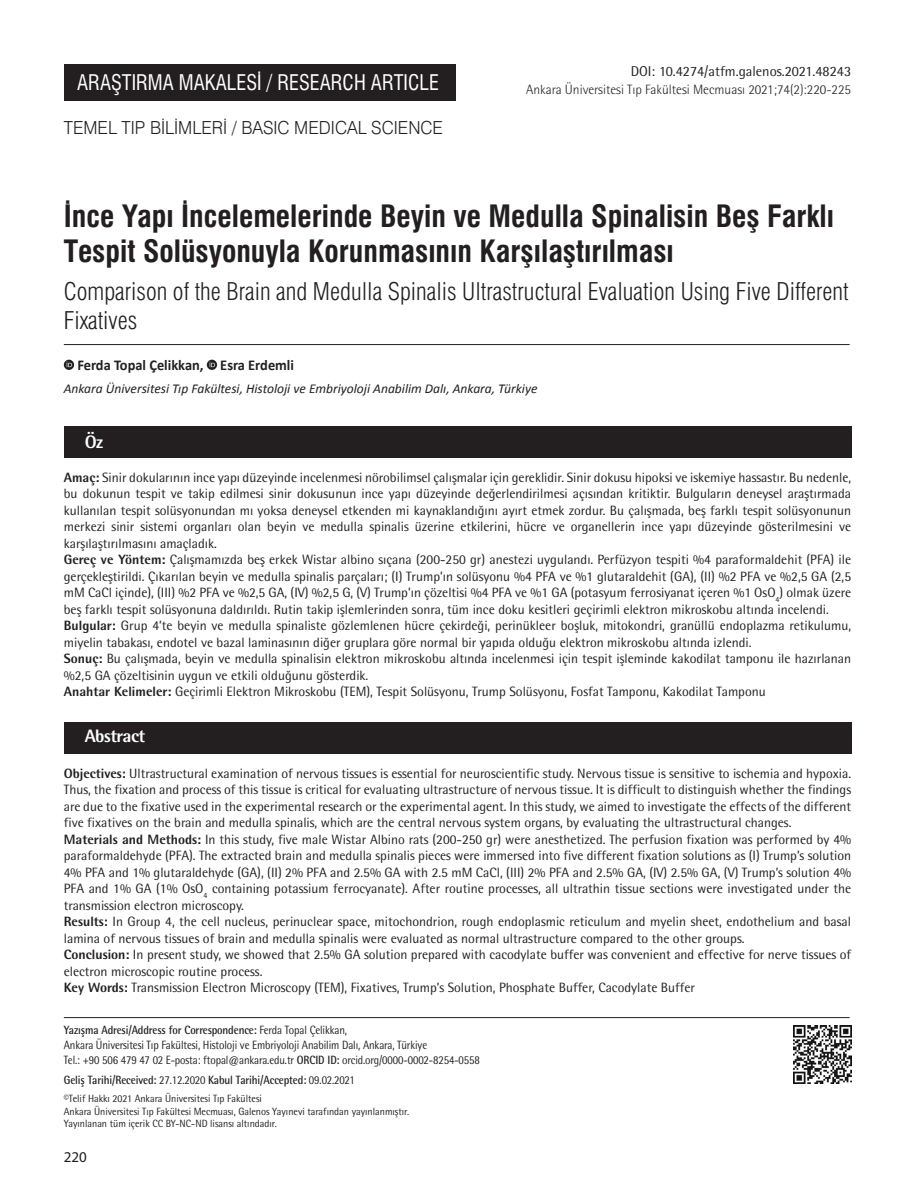
<style>
.page{position:relative;width:915px;height:1191px;background:#fff}
.page>*{position:absolute;margin:0;border:0;box-sizing:border-box;transform-origin:0 0}
.BASLIK{font:30px/34.5px "Swiss Condensed Bold Tr";color:#231f20}
._2__BASLIK{font:24px/28.8px "Swiss Condensed Light Tr";color:#231f20}
.t1{font:21px "Swiss Condensed Tr";color:#fff;scale:.96 1}
.t2{font:18px "Swiss Light Tr";color:#231f20;scale:.96 1}
.t3{font:800 18px "Rotis Semi Sans Std";letter-spacing:-.025em;color:#fff}
.YAZARLAR{font:700 15px "Calibri";color:#231f20;scale:.96 1}
.t4{font:15px "Myriad Pro";color:#231f20}
.t5{font:14.25px "Rotis Semi Sans Std";color:#231f20}
.OZET{font:13.5px/16.5px "Rotis Semi Sans Std";color:#231f20;text-align:justify}
.KURUM{font:italic 13.5px "Calibri";color:#231f20}
.sayfa_no{font:300 13.5px "Rotis Semi Sans Std";color:#231f20}
.t6{font:12px "Rotis Semi Sans Std";letter-spacing:-.01em;color:#231f20;scale:.9 1}
.t7{font:700 12px "Rotis Semi Sans Std";letter-spacing:-.01em;color:#231f20;scale:.9 1}
.t8{font:10.5px/12.6px "Rotis Semi Sans Std";color:#231f20;scale:.95 1}
.s1{font-weight:800}
.s2{font-weight:400}
.s3{font-weight:700}
</style>
<div class="page">
<hr style="left:64px;top:344px;width:785px;height:1px;background:#231f20">
<div style="left:64px;top:64px;width:391px;height:37px;background:#231f20"></div>
<hr style="left:64px;top:1017px;width:785px;height:1px;background:#231f20">
<img style="left:793px;top:1025px;width:57px;height:58px">
<div style="left:64px;top:722px;width:786px;height:31px;background:#231f20"></div>
<div style="left:64px;top:426px;width:786px;height:31px;background:#231f20"></div>
<svg style="left:64px;top:360px;width:10px;height:10px"></svg>
<svg style="left:67px;top:361px;width:5px;height:6px"></svg>
<svg style="left:207px;top:360px;width:10px;height:10px"></svg>
<svg style="left:209px;top:361px;width:6px;height:6px"></svg>
<h3 class="t1" style="left:77px;top:70px;width:378px">ARAŞTIRMA MAKALESİ / RESEARCH ARTICLE</h3>
<p class="t2" style="left:64px;top:116px;width:396px">TEMEL TIP BİLİMLERİ / BASIC MEDICAL SCIENCE</p>
<p class="t5" style="left:630px;top:63px;width:222px">DOI: 10.4274/atfm.galenos.2021.48243</p>
<p class="sayfa_no" style="left:526px;top:82px;width:326px">Ankara Üniversitesi Tıp Fakültesi Mecmuası 2021;74(2):220-225</p>
<p class="BASLIK" style="left:64px;top:199px;width:771px">İnce Yapı İncelemelerinde Beyin ve Medulla Spinalisin Beş Farklı<br>Tespit Solüsyonuyla Korunmasının Karşılaştırılması</p>
<p class="_2__BASLIK" style="left:64px;top:277px;width:786px">Comparison of the Brain and Medulla Spinalis Ultrastructural Evaluation Using Five Different<br>Fixatives</p>
<p class="YAZARLAR" style="left:77px;top:355px;width:227px">Ferda Topal Çelikkan, Esra Erdemli</p>
<p class="KURUM" style="left:64px;top:379px;width:475px">Ankara Üniversitesi Tıp Fakültesi, Histoloji ve Embriyoloji Anabilim Dalı, Ankara, Türkiye</p>
<p class="t3" style="left:85px;top:430px;width:20px">Öz</p>
<p class="OZET" style="left:64px;top:469px;width:788px"><span class="s1">Amaç:</span> Sinir dokularının ince yapı düzeyinde incelenmesi nörobilimsel çalışmalar için gereklidir. Sinir dokusu hipoksi ve iskemiye hassastır. Bu nedenle, bu dokunun tespit ve takip edilmesi sinir dokusunun ince yapı düzeyinde değerlendirilmesi açısından kritiktir. Bulguların deneysel araştırmada kullanılan tespit solüsyonundan mı yoksa deneysel etkenden mi kaynaklandığını ayırt etmek zordur. Bu çalışmada, beş farklı tespit solüsyonunun merkezi sinir sistemi organları olan beyin ve medulla spinalis üzerine etkilerini, hücre ve organellerin ince yapı düzeyinde gösterilmesini ve karşılaştırılmasını amaçladık.</p>
<p class="OZET" style="left:64px;top:551px;width:788px"><span class="s1">Gereç ve Yöntem:</span> Çalışmamızda beş erkek Wistar albino sıçana (200-250 gr) anestezi uygulandı. Perfüzyon tespiti %4 paraformaldehit (PFA) ile gerçekleştirildi. Çıkarılan beyin ve medulla spinalis parçaları; (I) Trump’ın solüsyonu %4 PFA ve %1 glutaraldehit (GA), (II) %2 PFA ve %2,5 GA (2,5 mM CaCl içinde), (III) %2 PFA ve %2,5 GA, (IV) %2,5 G, (V) Trump’ın çözeltisi %4 PFA ve %1 GA (potasyum ferrosiyanat içeren %1 OsO<sub>4</sub>) olmak üzere beş farklı tespit solüsyonuna daldırıldı. Rutin takip işlemlerinden sonra, tüm ince doku kesitleri geçirimli elektron mikroskobu altında incelendi.</p>
<p class="OZET" style="left:64px;top:617px;width:788px"><span class="s1">Bulgular:</span> Grup 4’te beyin ve medulla spinaliste gözlemlenen hücre çekirdeği, perinükleer boşluk, mitokondri, granüllü endoplazma retikulumu, miyelin tabakası, endotel ve bazal laminasının diğer gruplara göre normal bir yapıda olduğu elektron mikroskobu altında izlendi.</p>
<p class="OZET" style="left:64px;top:650px;width:788px"><span class="s1">Sonuç:</span> Bu çalışmada, beyin ve medulla spinalisin elektron mikroskobu altında incelenmesi için tespit işleminde kakodilat tamponu ile hazırlanan %2,5 GA çözeltisinin uygun ve etkili olduğunu gösterdik.</p>
<p class="OZET" style="left:64px;top:683px;width:703px"><span class="s1">Anahtar Kelimeler:</span> Geçirimli Elektron Mikroskobu (TEM), Tespit Solüsyonu, Trump Solüsyonu, Fosfat Tamponu, Kakodilat Tamponu</p>
<p class="t3" style="left:85px;top:725px;width:62px">Abstract</p>
<p class="OZET" style="left:64px;top:764px;width:788px"><span class="s1">Objectives:</span> Ultrastructural examination of nervous tissues is essential for neuroscientific study. Nervous tissue is sensitive to ischemia and hypoxia.<br>Thus, the fixation and process of this tissue is critical for evaluating ultrastructure of nervous tissue. It is difficult to distinguish whether the findings are due to the fixative used in the experimental research or the experimental agent. In this study, we aimed to investigate the effects of the different five fixatives on the brain and medulla spinalis, which are the central nervous system organs, by evaluating the ultrastructural changes.</p>
<p class="OZET" style="left:64px;top:830px;width:788px"><span class="s1">Materials and Methods:</span> In this study, five male Wistar Albino rats (200-250 gr) were anesthetized. The perfusion fixation was performed by 4% paraformaldehyde (PFA). The extracted brain and medulla spinalis pieces were immersed into five different fixation solutions as (I) Trump’s solution 4% PFA and 1% glutaraldehyde (GA), (II) 2% PFA and 2.5% GA with 2.5 mM CaCl, (III) 2% PFA and 2.5% GA, (IV) 2.5% GA, (V) Trump’s solution 4% PFA and 1% GA (1% OsO<sub>4</sub> containing potassium ferrocyanate). After routine processes, all ultrathin tissue sections were investigated under the transmission electron microscopy.</p>
<p class="OZET" style="left:64px;top:913px;width:788px"><span class="s1">Results:</span> In Group 4, the cell nucleus, perinuclear space, mitochondrion, rough endoplasmic reticulum and myelin sheet, endothelium and basal lamina of nervous tissues of brain and medulla spinalis were evaluated as normal ultrastructure compared to the other groups.</p>
<p class="OZET" style="left:64px;top:946px;width:788px"><span class="s1">Conclusion:</span> In present study, we showed that 2.5% GA solution prepared with cacodylate buffer was convenient and effective for nerve tissues of electron microscopic routine process.</p>
<p class="OZET" style="left:64px;top:979px;width:632px"><span class="s1">Key Words:</span> Transmission Electron Microscopy (TEM), Fixatives, Trump’s Solution, Phosphate Buffer, Cacodylate Buffer</p>
<p class="t7" style="left:64px;top:1022px;width:316px">Yazışma Adresi/Address for Correspondence: <span class="s2">Ferda Topal Çelikkan,</span></p>
<p class="t6" style="left:64px;top:1038px;width:405px">Ankara Üniversitesi Tıp Fakültesi, Histoloji ve Embriyoloji Anabilim Dalı, Ankara, Türkiye</p>
<p class="t6" style="left:64px;top:1053px;width:463px">Tel.: +90 506 479 47 02 E-posta: ftopal@ankara.edu.tr <span class="s3">ORCID ID:</span> orcid.org/0000-0002-8254-0558</p>
<p class="t7" style="left:64px;top:1072px;width:325px">Geliş Tarihi/Received: <span class="s2">27.12.2020</span> Kabul Tarihi/Accepted: <span class="s2">09.02.2021</span></p>
<p class="t8" style="left:64px;top:1092px;width:365px">©️Telif Hakkı 2021 Ankara Üniversitesi Tıp Fakültesi<br>Ankara Üniversitesi Tıp Fakültesi Mecmuası, Galenos Yayınevi tarafından yayınlanmıştır.<br>Yayınlanan tüm içerik CC BY-NC-ND lisansı altındadır.</p>
<p class="t4" style="left:64px;top:1147px;width:25px">220</p>
</div>
